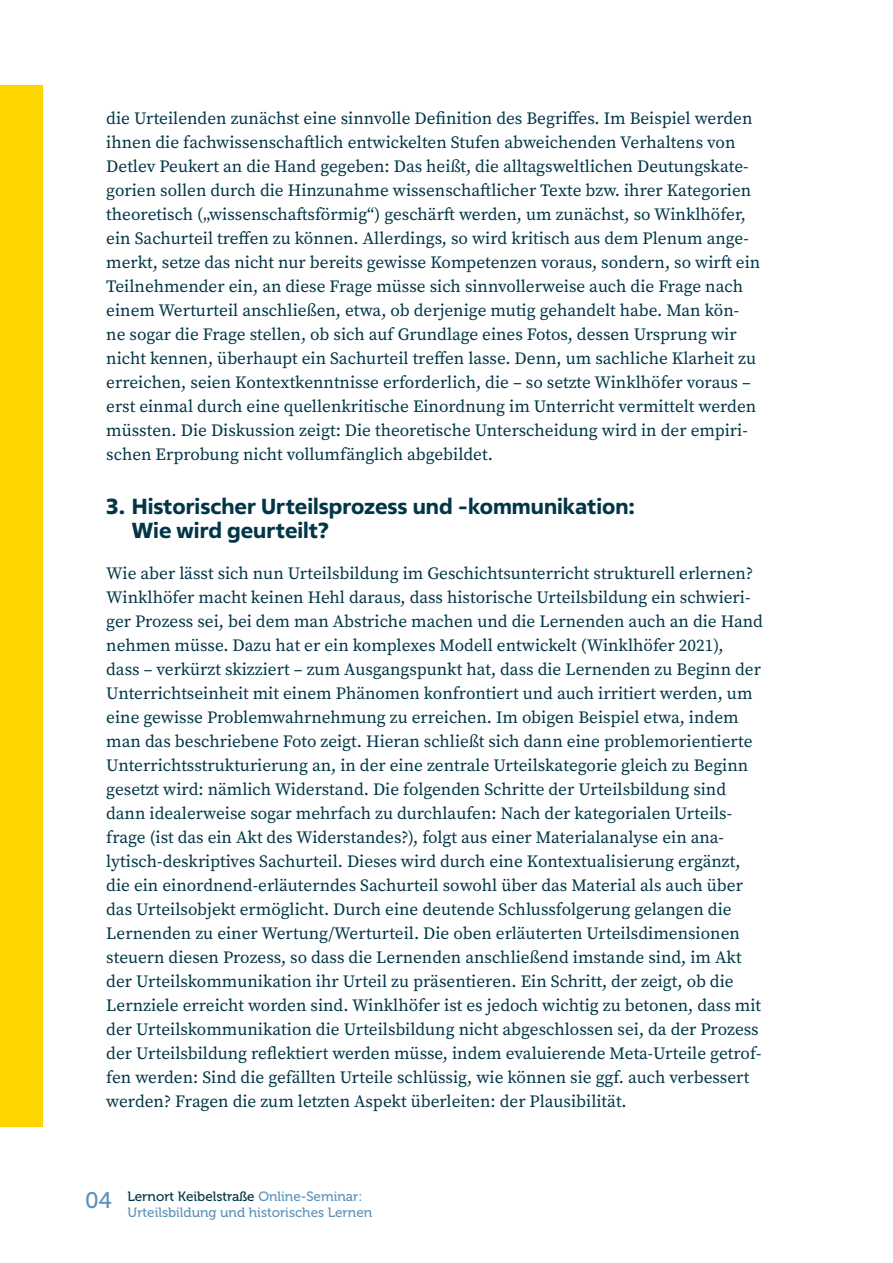
<style>
.page{position:relative;width:893px;height:1263px;background:#fff}
.page>*{position:absolute;margin:0;border:0;box-sizing:border-box;transform-origin:0 0}
._02_Überschrift{font:700 21.75px/24px "Fact";color:#013647}
._03_Text_A2{font:17.25px/24px "Source Serif Pro";color:#013647}
.t1{font:13.5px/16.5px "Museo 500";color:#5c94b9}
.s1{font-size:22.5px}
.s2{color:#013647}
</style>
<div class="page">
<div style="left:0;top:85px;width:43px;height:1042px;background:#ffd500"></div>
<p class="_03_Text_A2" style="left:106px;top:106px;width:655px">die Urteilenden zunächst eine sinnvolle Definition des Begriffes. Im Beispiel werden ihnen die fachwissenschaftlich entwickelten Stufen abweichenden Verhaltens von Detlev Peukert an die Hand gegeben: Das heißt, die alltagsweltlichen Deutungskate&shy;gorien sollen durch die Hinzunahme wissenschaftlicher Texte bzw. ihrer Kategorien theoretisch („wissenschaftsförmig“) geschärft werden, um zunächst, so Winklhöfer, ein Sachurteil treffen zu können. Allerdings, so wird kritisch aus dem Plenum ange&shy;merkt, setze das nicht nur bereits gewisse Kompetenzen voraus, sondern, so wirft ein Teilnehmender ein, an diese Frage müsse sich sinnvollerweise auch die Frage nach einem Werturteil anschließen, etwa, ob derjenige mutig gehandelt habe. Man kön&shy;ne sogar die Frage stellen, ob sich auf Grundlage eines Fotos, dessen Ursprung wir nicht kennen, überhaupt ein Sachurteil treffen lasse. Denn, um sachliche Klarheit zu erreichen, seien Kontextkenntnisse erforderlich, die – so setzte Winklhöfer voraus – erst einmal durch eine quellenkritische Einordnung im Unterricht vermittelt werden müssten. Die Diskussion zeigt: Die theoretische Unterscheidung wird in der empiri&shy;schen Erprobung nicht vollumfänglich abgebildet.</p>
<p class="_02_Überschrift" style="left:132px;top:494px;width:505px;text-indent:-26px">3. Historischer Urteilsprozess und -kommunikation:<br>Wie wird geurteilt?</p>
<p class="_03_Text_A2" style="left:106px;top:561px;width:658px">Wie aber lässt sich nun Urteilsbildung im Geschichtsunterricht strukturell erlernen?<br>Winklhöfer macht keinen Hehl daraus, dass historische Urteilsbildung ein schwieri&shy;ger Prozess sei, bei dem man Abstriche machen und die Lernenden auch an die Hand nehmen müsse. Dazu hat er ein komplexes Modell entwickelt (Winklhöfer 2021),<br>dass – verkürzt skizziert – zum Ausgangspunkt hat, dass die Lernenden zu Beginn der Unterrichtseinheit mit einem Phänomen konfrontiert und auch irritiert werden, um eine gewisse Problemwahrnehmung zu erreichen. Im obigen Beispiel etwa, indem man das beschriebene Foto zeigt. Hieran schließt sich dann eine problemorientierte Unterrichtsstrukturierung an, in der eine zentrale Urteilskategorie gleich zu Beginn gesetzt wird: nämlich Widerstand. Die folgenden Schritte der Urteilsbildung sind dann idealerweise sogar mehrfach zu durchlaufen: Nach der kategorialen Urteils&shy;frage (ist das ein Akt des Widerstandes?), folgt aus einer Materialanalyse ein ana&shy;lytisch-deskriptives Sachurteil. Dieses wird durch eine Kontextualisierung ergänzt, die ein einordnend-erläuterndes Sachurteil sowohl über das Material als auch über das Urteilsobjekt ermöglicht. Durch eine deutende Schlussfolgerung gelangen die Lernenden zu einer Wertung/Werturteil. Die oben erläuterten Urteilsdimensionen steuern diesen Prozess, so dass die Lernenden anschließend imstande sind, im Akt der Urteilskommunikation ihr Urteil zu präsentieren. Ein Schritt, der zeigt, ob die Lernziele erreicht worden sind. Winklhöfer ist es jedoch wichtig zu betonen, dass mit der Urteilskommunikation die Urteilsbildung nicht abgeschlossen sei, da der Prozess der Urteilsbildung reflektiert werden müsse, indem evaluierende Meta-Urteile getrof&shy;fen werden: Sind die gefällten Urteile schlüssig, wie können sie ggf. auch verbessert werden? Fragen die zum letzten Aspekt überleiten: der Plausibilität.</p>
<p class="t1" style="left:128px;top:1188px;width:246px;text-indent:-43px"><span class="s1">04</span> <span class="s2">Lernort Keibelstraße</span> Online-Seminar:<br>Urteilsbildung und historisches Lernen</p>
</div>
